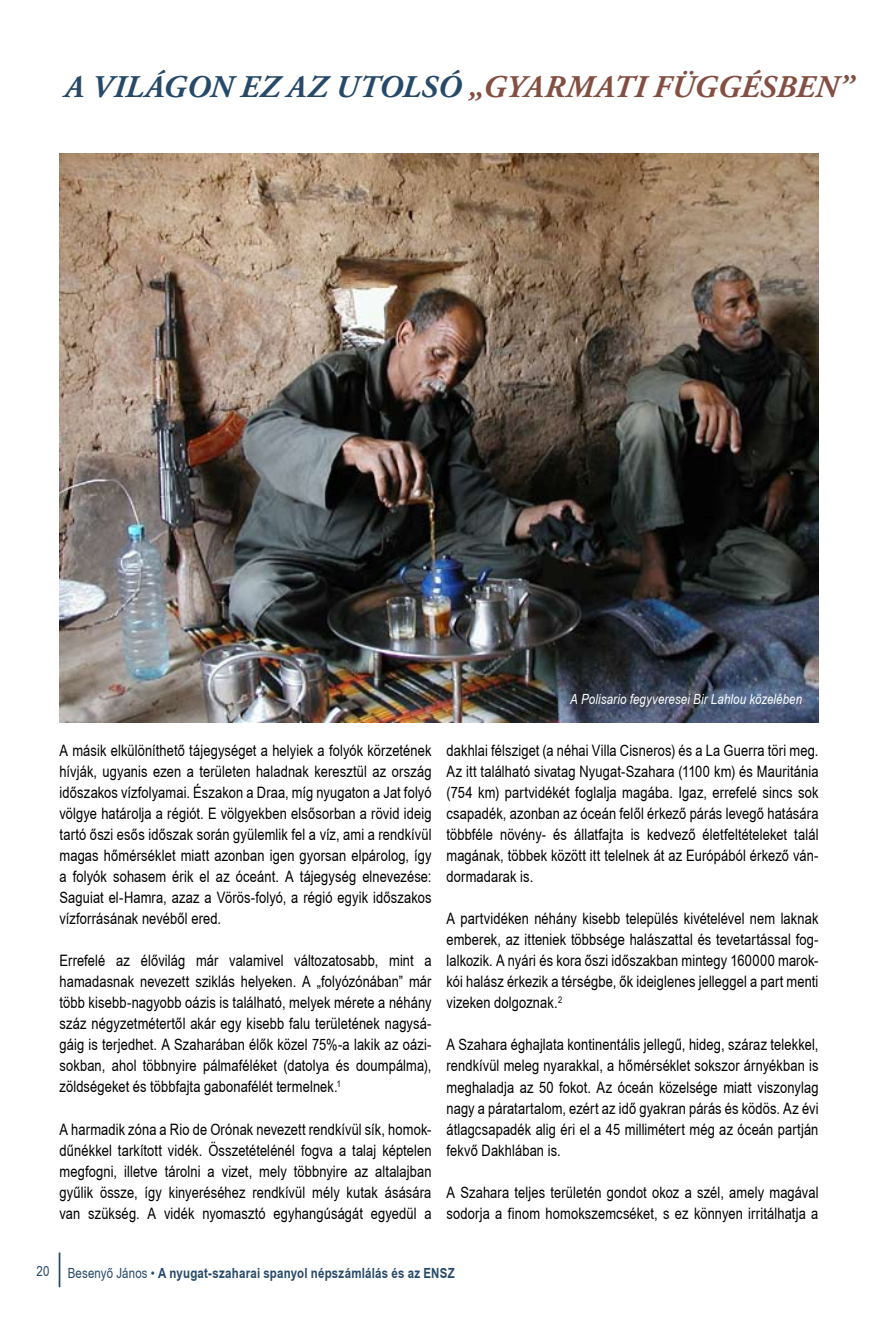
<style>
.page{position:relative;width:893px;height:1340px;background:#fff}
.page>*{position:absolute;margin:0;border:0;box-sizing:border-box;transform-origin:0 0}
.t1{font:italic 700 31.5px "Adobe Garamond Pro";letter-spacing:.01em;color:#834f42}
.t2{font:15.75px/21px "Arial Narrow Hu Normal";letter-spacing:.005em;color:#000;text-align:justify}
.t3{font:700 14px "Arial Narrow Hu";letter-spacing:.015em;color:#264969}
.t4{font:italic 14px "Arial Narrow Hu";letter-spacing:.01em;color:#fff}
.t5{font:14px "Arial Narrow Hu Normal";color:#264969}
.s1{color:#264969}
.s2{font-family:"Arial Narrow Hu Normal";font-weight:400}
</style>
<div class="page">
<hr style="left:59px;top:1252px;width:1px;height:35px;background:#264969">
<img style="left:60px;top:153px;width:759px;height:569px">
<h1 class="t1" style="left:65px;top:69px;width:790px"><span class="s1">A VILÁGON EZ AZ UTOLSÓ</span> „GYARMATI FÜGGÉSBEN”</h1>
<p class="t4" style="left:570px;top:689px;width:233px">A Polisario fegyveresei Bir Lahlou közelében</p>
<p class="t2" style="left:60px;top:739px;width:374px">A másik elkülöníthető tájegységet a helyiek a folyók körzetének hívják, ugyanis ezen a területen haladnak keresztül az ország időszakos vízfolyamai. Északon a Draa, míg nyugaton a Jat folyó völgye határolja a régiót. E völgyekben elsősorban a rövid ideig tartó őszi esős időszak során gyülemlik fel a víz, ami a rendkívül magas hőmérséklet miatt azonban igen gyorsan elpárolog, így a folyók sohasem érik el az óceánt. A tájegység elnevezése:<br>Saguiat el-Hamra, azaz a Vörös-folyó, a régió egyik időszakos vízforrásának nevéből ered.</p>
<p class="t2" style="left:60px;top:949px;width:374px">Errefelé az élővilág már valamivel változatosabb, mint a hamadasnak nevezett sziklás helyeken. A „folyózónában” már több kisebb-nagyobb oázis is található, melyek mérete a néhány száz négyzetmétertől akár egy kisebb falu területének nagysá&shy;gáig is terjedhet. A Szaharában élők közel 75%-a lakik az oázi&shy;sokban, ahol többnyire pálmaféléket (datolya és doumpálma), zöldségeket és többfajta gabonafélét termelnek.<sup>1</sup></p>
<p class="t2" style="left:60px;top:1117px;width:374px">A harmadik zóna a Rio de Orónak nevezett rendkívül sík, homok&shy;dűnékkel tarkított vidék. Összetételénél fogva a talaj képtelen megfogni, illetve tárolni a vizet, mely többnyire az altalajban gyűlik össze, így kinyeréséhez rendkívül mély kutak ásására van szükség. A vidék nyomasztó egyhangúságát egyedül a</p>
<p class="t2" style="left:446px;top:739px;width:374px">dakhlai félsziget (a néhai Villa Cisneros) és a La Guerra töri meg.<br>Az itt található sivatag Nyugat-Szahara (1100 km) és Mauritánia (754 km) partvidékét foglalja magába. Igaz, errefelé sincs sok csapadék, azonban az óceán felől érkező párás levegő hatására többféle növény- és állatfajta is kedvező életfeltételeket talál magának, többek között itt telelnek át az Európából érkező ván&shy;dormadarak is.</p>
<p class="t2" style="left:446px;top:907px;width:374px">A partvidéken néhány kisebb település kivételével nem laknak emberek, az itteniek többsége halászattal és tevetartással fog&shy;lalkozik. A nyári és kora őszi időszakban mintegy 160000 marok&shy;kói halász érkezik a térségbe, ők ideiglenes jelleggel a part menti vizeken dolgoznak.<sup>2</sup></p>
<p class="t2" style="left:446px;top:1033px;width:374px">A Szahara éghajlata kontinentális jellegű, hideg, száraz telekkel, rendkívül meleg nyarakkal, a hőmérséklet sokszor árnyékban is meghaladja az 50 fokot. Az óceán közelsége miatt viszonylag nagy a páratartalom, ezért az idő gyakran párás és ködös. Az évi átlagcsapadék alig éri el a 45 millimétert még az óceán partján fekvő Dakhlában is.</p>
<p class="t2" style="left:446px;top:1180px;width:374px">A Szahara teljes területén gondot okoz a szél, amely magával sodorja a finom homokszemcséket, s ez könnyen irritálhatja a</p>
<p class="t5" style="left:37px;top:1260px;width:14px">20</p>
<p class="t3" style="left:68px;top:1262px;width:381px"><span class="s2">Besenyő János •</span> A nyugat-szaharai spanyol népszámlálás és az ENSZ</p>
</div>
